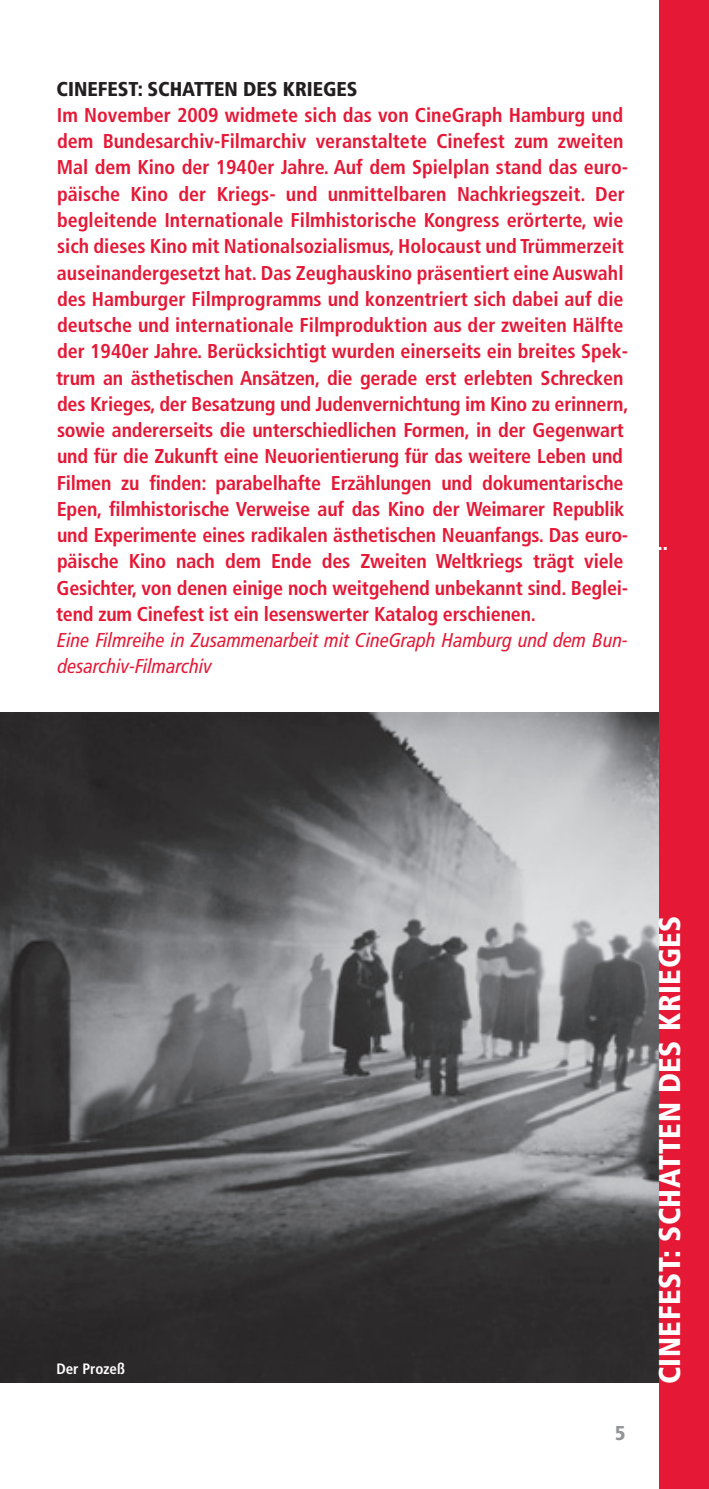
<style>
.page{position:relative;width:709px;height:1489px;background:#fff}
.page>*{position:absolute;margin:0;border:0;box-sizing:border-box;transform-origin:0 0}
.t1{font:900 condensed 30px "Frutiger LT Com";letter-spacing:.02em;color:#fff}
.t2{font:700 condensed 20px/26.2px "Frutiger LT Com";letter-spacing:-.01em;color:#e51836}
.t3{font:italic condensed 20px/26.2px "Frutiger LT Com";color:#e51836}
.t4{font:900 condensed 20px "Frutiger LT Com";color:#231f20}
.t5{font:900 condensed 20px "Frutiger LT Com";color:#fff}
.t6{font:900 condensed 20px "Frutiger LT Com";color:#939598}
.t7{font:700 condensed 15px "Frutiger LT Com";color:#fff}
</style>
<div class="page">
<img style="left:0;top:712px;width:659px;height:670px">
<div style="left:659px;top:0;width:50px;height:1488px;background:#e51836"></div>
<p class="t4" style="left:57px;top:77px;width:302px">CINEFEST: SCHATTEN DES KRIEGES</p>
<p class="t2" style="left:56px;top:102px;width:574px">Im November 2009 widmete sich das von CineGraph Hamburg und dem Bundesarchiv-Filmarchiv veranstaltete Cinefest zum zweiten Mal dem Kino der 1940er Jahre. Auf dem Spielplan stand das euro&shy;päische Kino der Kriegs- und unmittelbaren Nachkriegszeit. Der begleitende Internationale Filmhistorische Kongress erörterte, wie sich dieses Kino mit Nationalsozialismus, Holocaust und Trümmerzeit auseinandergesetzt hat. Das Zeughauskino präsentiert eine Auswahl des Hamburger Filmprogramms und konzentriert sich dabei auf die deutsche und internationale Filmproduktion aus der zweiten Hälfte der 1940er Jahre. Berücksichtigt wurden einerseits ein breites Spek&shy;trum an ästhetischen Ansätzen, die gerade erst erlebten Schrecken des Krieges, der Besatzung und Judenvernichtung im Kino zu erinnern, sowie andererseits die unterschiedlichen Formen, in der Gegenwart und für die Zukunft eine Neuorientierung für das weitere Leben und Filmen zu finden: parabelhafte Erzählungen und dokumentarische Epen, filmhistorische Verweise auf das Kino der Weimarer Republik und Experimente eines radikalen ästhetischen Neuanfangs. Das euro&shy;päische Kino nach dem Ende des Zweiten Weltkriegs trägt viele Gesichter, von denen einige noch weitgehend unbekannt sind. Beglei&shy;tend zum Cinefest ist ein lesenswerter Katalog erschienen.</p>
<p class="t3" style="left:57px;top:627px;width:572px">Eine Filmreihe in Zusammenarbeit mit CineGraph Hamburg und dem Bun&shy;desarchiv-Filmarchiv</p>
<p class="t5" style="left:657px;top:531px;width:12px">..</p>
<p class="t7" style="left:56px;top:1359px;width:70px">Der Prozeß</p>
<p class="t6" style="left:615px;top:1420px;width:12px">5</p>
<h1 class="t1" style="left:651px;top:1384px;width:470px;rotate:-90deg">CINEFEST: SCHATTEN DES KRIEGES</h1>
</div>
